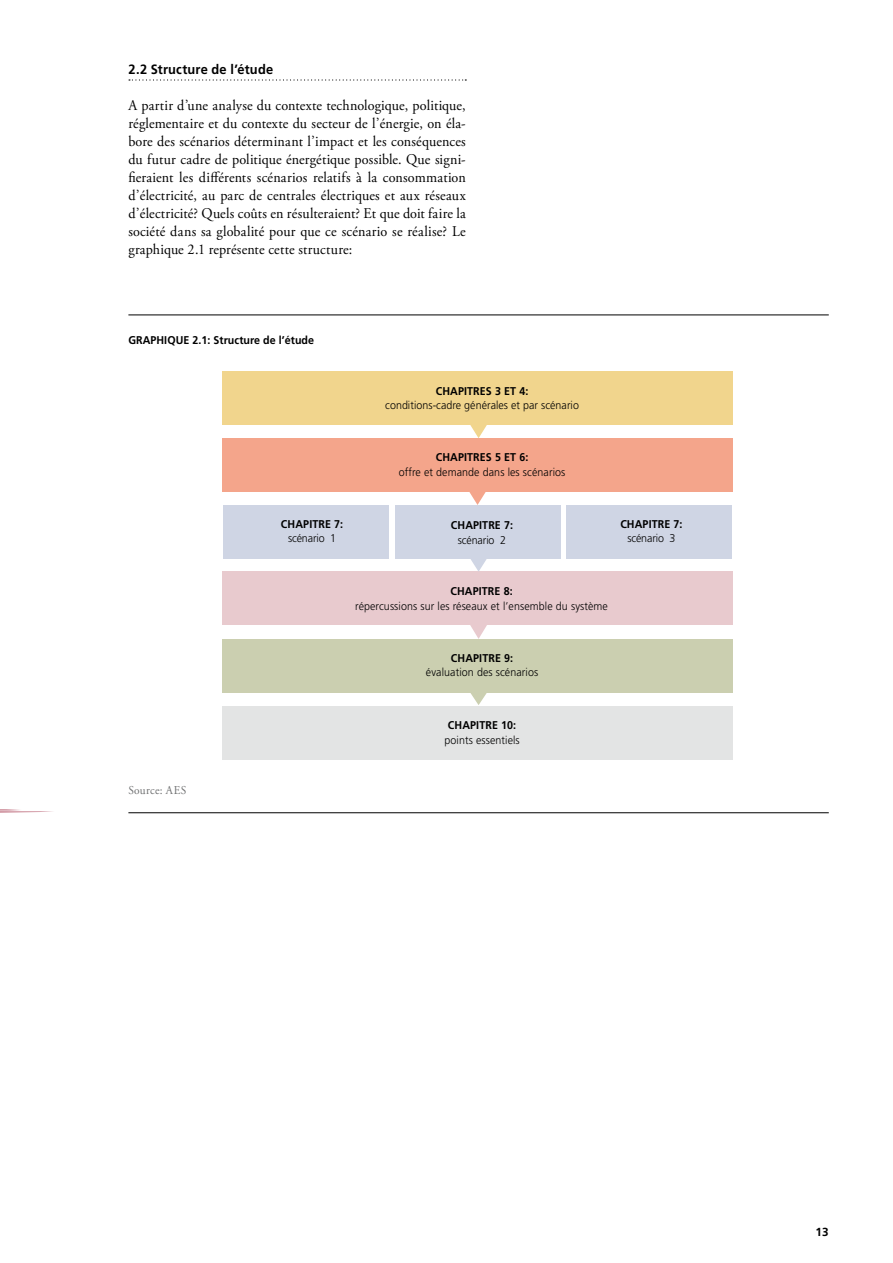
<style>
.page{position:relative;width:893px;height:1263px;background:#fff}
.page>*{position:absolute;margin:0;border:0;box-sizing:border-box;transform-origin:0 0}
.t1{font:14.85px/18px "Adobe Garamond Pro";letter-spacing:.015em;color:#000;text-align:justify;scale:.95 1}
.t2{font:700 13.5px "Frutiger LT Std";letter-spacing:.015em;color:#000;scale:.95 1}
.t3{font:12px "Adobe Garamond Pro";letter-spacing:.035em;color:#707172;scale:.95 1}
.t4{font:700 11.7px "Frutiger LT Std";color:#000}
.t5{font:300 11.25px "Frutiger LT Std";letter-spacing:.01em;color:#000;scale:.95 1}
.t6{font:700 11.25px "Frutiger LT Std";letter-spacing:.01em;color:#000;scale:.95 1}
.t7{font:300 11.25px "Frutiger LT Std";letter-spacing:-.01em;color:#000;scale:.95 1}
</style>
<div class="page">
<div style="left:222px;top:371px;width:511px;height:54px;background:#f1d58d"></div>
<div style="left:222px;top:438px;width:511px;height:54px;background:#f4a58b"></div>
<div style="left:395px;top:505px;width:165px;height:53px;background:#cfd5e4"></div>
<div style="left:223px;top:505px;width:166px;height:53px;background:#cfd5e4"></div>
<div style="left:566px;top:505px;width:166px;height:53px;background:#cfd5e4"></div>
<div style="left:222px;top:572px;width:511px;height:53px;background:#e8cace"></div>
<div style="left:222px;top:639px;width:511px;height:53px;background:#cbcfb0"></div>
<div style="left:222px;top:706px;width:511px;height:53px;background:#e3e4e4"></div>
<svg style="left:129px;top:79px;width:337px;height:2px"></svg>
<hr style="left:128px;top:315px;width:701px;height:1px;background:#000">
<hr style="left:128px;top:812px;width:701px;height:1px;background:#000">
<svg style="left:469px;top:492px;width:17px;height:13px"></svg>
<svg style="left:470px;top:425px;width:17px;height:13px"></svg>
<svg style="left:470px;top:558px;width:17px;height:14px"></svg>
<svg style="left:470px;top:625px;width:17px;height:14px"></svg>
<svg style="left:470px;top:692px;width:17px;height:13px"></svg>
<svg style="left:0;top:809px;width:53px;height:4px"></svg>
<p class="t2" style="left:128px;top:62px;width:154px">2.2 Structure de l’étude</p>
<p class="t1" style="left:128px;top:97px;width:357px">A partir d’une analyse du contexte technologique, politique, réglementaire et du contexte du secteur de l’énergie, on éla&shy;bore des scénarios déterminant l’impact et les conséquences du futur cadre de politique énergétique possible. Que signi&shy;fieraient les différents scénarios relatifs à la consommation d’électricité, au parc de centrales électriques et aux réseaux d’électricité? Quels coûts en résulteraient? Et que doit faire la société dans sa globalité pour que ce scénario se réalise? Le graphique 2.1 représente cette structure:</p>
<p class="t6" style="left:128px;top:333px;width:197px">GRAPHIQUE 2.1: Structure de l’étude</p>
<p class="t6" style="left:436px;top:384px;width:99px">CHAPITRES 3 ET 4:</p>
<p class="t5" style="left:385px;top:399px;width:205px">conditions-cadre générales et par scénario</p>
<p class="t6" style="left:436px;top:451px;width:99px">CHAPITRES 5 ET 6:</p>
<p class="t5" style="left:399px;top:465px;width:177px">offre et demande dans les scénarios</p>
<p class="t6" style="left:281px;top:517px;width:67px">CHAPITRE 7:</p>
<p class="t7" style="left:288px;top:532px;width:52px">scénario 1</p>
<p class="t6" style="left:451px;top:519px;width:67px">CHAPITRE 7:</p>
<p class="t7" style="left:458px;top:533px;width:52px">scénario 2</p>
<p class="t6" style="left:620px;top:517px;width:67px">CHAPITRE 7:</p>
<p class="t7" style="left:627px;top:532px;width:52px">scénario 3</p>
<p class="t6" style="left:450px;top:585px;width:67px">CHAPITRE 8:</p>
<p class="t5" style="left:355px;top:599px;width:268px">répercussions sur les réseaux et l’ensemble du système</p>
<p class="t6" style="left:451px;top:652px;width:67px">CHAPITRE 9:</p>
<p class="t5" style="left:426px;top:666px;width:120px">évaluation des scénarios</p>
<p class="t3" style="left:128px;top:783px;width:63px">Source: AES</p>
<p class="t6" style="left:448px;top:719px;width:73px">CHAPITRE 10:</p>
<p class="t5" style="left:444px;top:733px;width:81px">points essentiels</p>
<p class="t4" style="left:815px;top:1224px;width:15px">13</p>
</div>
